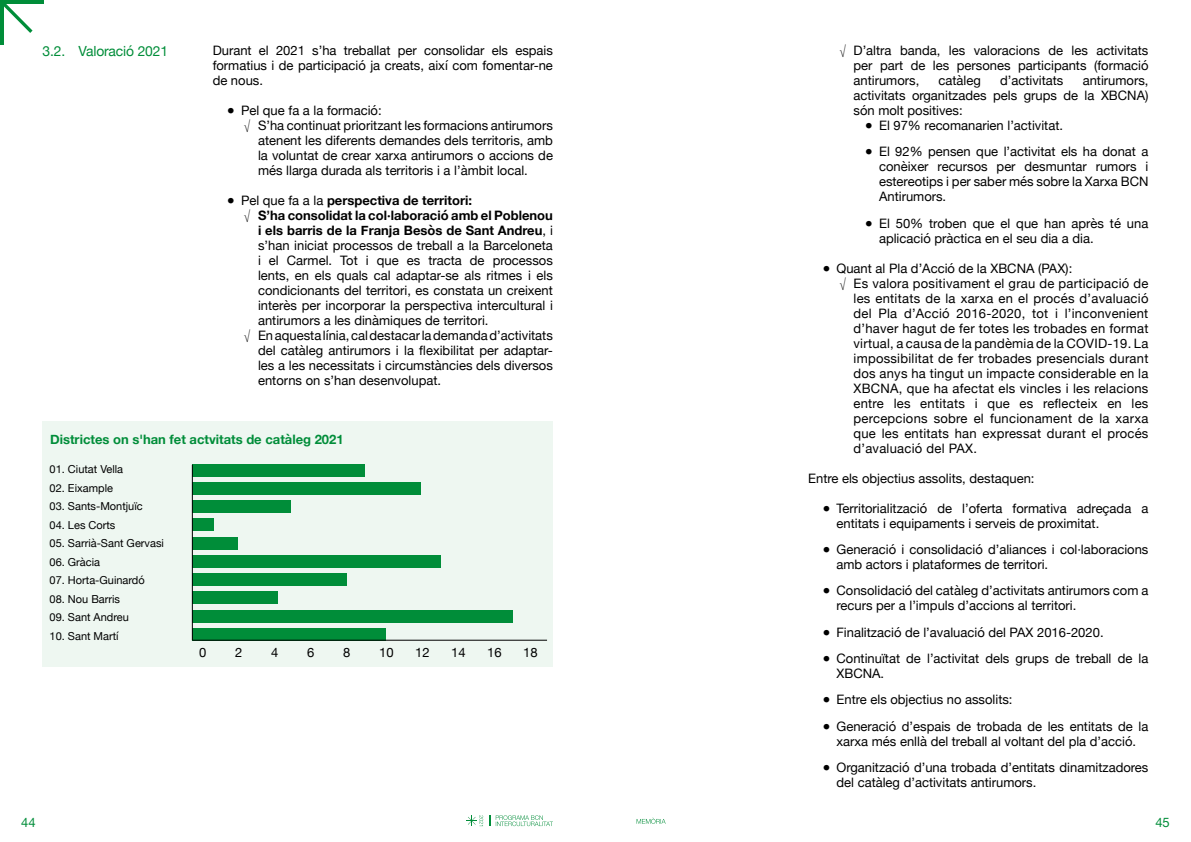
<style>
.page{position:relative;width:1191px;height:842px;background:#fff}
.page>*{position:absolute;margin:0;border:0;box-sizing:border-box;transform-origin:0 0}
.t1{font:14px "Helvetica Neue";letter-spacing:-.01em;color:#008d39}
.t2{font:13px/15px "Helvetica Neue";color:#000}
.t3{font:13px "Helvetica Neue";letter-spacing:.02em;color:#000}
.t4{font:700 13px "Helvetica Neue";color:#000}
.t5{font:700 13px "Helvetica Neue";color:#008d39}
.t6{font:13px "Helvetica Neue";color:#008d39}
.t7{font:11px "Helvetica Neue";color:#000}
.s1{font-family:"Helvetica Neue LT Std";font-weight:100;font-stretch:condensed}
.s2{font-weight:400}
</style>
<div class="page">
<svg style="left:496px;top:815px;width:57px;height:11px"></svg>
<svg style="left:466px;top:815px;width:17px;height:11px"></svg>
<svg style="left:636px;top:818px;width:29px;height:6px"></svg>
<hr style="left:0;top:0;width:4px;height:44px;background:#008d39">
<hr style="left:0;top:0;width:44px;height:4px;background:#008d39">
<svg style="left:4px;top:4px;width:29px;height:29px"></svg>
<div style="left:43px;top:421px;width:510px;height:245px;background:#eef7f1"></div>
<div style="left:192px;top:464px;width:172px;height:12px;background:#008d39"></div>
<div style="left:192px;top:537px;width:46px;height:12px;background:#008d39"></div>
<div style="left:192px;top:482px;width:229px;height:12px;background:#008d39"></div>
<div style="left:192px;top:555px;width:249px;height:12px;background:#008d39"></div>
<div style="left:192px;top:500px;width:99px;height:13px;background:#008d39"></div>
<div style="left:192px;top:573px;width:154px;height:13px;background:#008d39"></div>
<div style="left:192px;top:610px;width:321px;height:12px;background:#008d39"></div>
<div style="left:192px;top:519px;width:22px;height:12px;background:#008d39"></div>
<div style="left:192px;top:592px;width:86px;height:12px;background:#008d39"></div>
<div style="left:192px;top:628px;width:194px;height:12px;background:#008d39"></div>
<hr style="left:192px;top:465px;width:1px;height:175px;background:#000">
<hr style="left:193px;top:640px;width:354px;height:1px;background:#000">
<p class="t1" style="left:43px;top:41px;width:127px">3.2. Valoració 2021</p>
<p class="t2" style="left:213px;top:44px;width:342px;text-align:justify">Durant el 2021 s’ha treballat per consolidar els espais formatius i de participació ja creats, així com fomentar-ne de nous.</p>
<p class="t2" style="left:227px;top:104px;width:156px">● Pel que fa a la formació:</p>
<p class="t2" style="left:244px;top:119px;width:310px"><span class="s1">√</span> S’ha continuat prioritzant les formacions antirumors</p>
<p class="t2" style="left:258px;top:134px;width:296px">atenent les diferents demandes dels territoris, amb</p>
<p class="t2" style="left:258px;top:149px;width:296px">la voluntat de crear xarxa antirumors o accions de</p>
<p class="t2" style="left:258px;top:164px;width:271px">més llarga durada als territoris i a l’àmbit local.</p>
<p class="t4" style="left:227px;top:190px;width:247px"><span class="s2">● Pel que fa a la</span> perspectiva de territori:</p>
<p class="t4" style="left:244px;top:205px;width:310px"><span class="s1">√</span> S’ha consolidat la col·laboració amb el Poblenou</p>
<p class="t4" style="left:258px;top:220px;width:296px">i els barris de la Franja Besòs de Sant Andreu<span class="s2">, i</span></p>
<p class="t2" style="left:258px;top:239px;width:296px">s’han iniciat processos de treball a la Barceloneta</p>
<p class="t2" style="left:258px;top:254px;width:296px">i el Carmel. Tot i que es tracta de processos</p>
<p class="t2" style="left:258px;top:269px;width:296px">lents, en els quals cal adaptar-se als ritmes i els</p>
<p class="t2" style="left:258px;top:284px;width:296px">condicionants del territori, es constata un creixent</p>
<p class="t2" style="left:258px;top:299px;width:296px">interès per incorporar la perspectiva intercultural i</p>
<p class="t2" style="left:258px;top:314px;width:232px">antirumors a les dinàmiques de territori.</p>
<p class="t2" style="left:244px;top:329px;width:310px"><span class="s1">√</span> En aquesta línia, cal destacar la demanda d’activitats</p>
<p class="t2" style="left:258px;top:344px;width:296px">del catàleg antirumors i la flexibilitat per adaptar-</p>
<p class="t2" style="left:258px;top:359px;width:296px">les a les necessitats i circumstàncies dels diversos</p>
<p class="t2" style="left:258px;top:374px;width:185px">entorns on s’han desenvolupat.</p>
<p class="t5" style="left:50px;top:429px;width:295px">Districtes on s'han fet actvitats de catàleg 2021</p>
<p class="t7" style="left:50px;top:461px;width:75px">01. Ciutat Vella</p>
<p class="t7" style="left:50px;top:480px;width:65px">02. Eixample</p>
<p class="t7" style="left:50px;top:498px;width:95px">03. Sants-Montjuïc</p>
<p class="t7" style="left:50px;top:517px;width:67px">04. Les Corts</p>
<p class="t7" style="left:50px;top:535px;width:116px">05. Sarrià-Sant Gervasi</p>
<p class="t7" style="left:50px;top:554px;width:52px">06. Gràcia</p>
<p class="t7" style="left:50px;top:572px;width:97px">07. Horta-Guinardó</p>
<p class="t7" style="left:50px;top:591px;width:72px">08. Nou Barris</p>
<p class="t7" style="left:50px;top:609px;width:81px">09. Sant Andreu</p>
<p class="t7" style="left:50px;top:628px;width:71px">10. Sant Martí</p>
<p class="t2" style="left:199px;top:646px;width:9px">0</p>
<p class="t2" style="left:235px;top:646px;width:9px">2</p>
<p class="t2" style="left:271px;top:646px;width:9px">4</p>
<p class="t2" style="left:307px;top:646px;width:9px">6</p>
<p class="t2" style="left:343px;top:646px;width:9px">8</p>
<p class="t2" style="left:379px;top:646px;width:16px">10</p>
<p class="t2" style="left:415px;top:646px;width:16px">12</p>
<p class="t2" style="left:451px;top:646px;width:16px">14</p>
<p class="t2" style="left:487px;top:646px;width:16px">16</p>
<p class="t2" style="left:523px;top:646px;width:16px">18</p>
<p class="t2" style="left:853px;top:44px;width:296px;text-align:justify;text-indent:-14px"><span class="s1">√</span> D’altra banda, les valoracions de les activitats per part de les persones participants (formació antirumors,</p>
<p class="t2" style="left:938px;top:74px;width:44px">catàleg</p>
<p class="t2" style="left:1000px;top:74px;width:65px">d’activitats</p>
<p class="t2" style="left:853px;top:74px;width:296px;text-align:justify;text-indent:229px">antirumors, activitats organitzades pels grups de la XBCNA) són molt positives:</p>
<p class="t2" style="left:865px;top:119px;width:200px">● El 97% recomanarien l’activitat.</p>
<p class="t2" style="left:879px;top:145px;width:271px;text-align:justify;text-indent:-14px">● El 92% pensen que l’activitat els ha donat a conèixer recursos per desmuntar rumors i estereotips i per saber més sobre la Xarxa BCN Antirumors.</p>
<p class="t2" style="left:879px;top:216px;width:271px;text-indent:-14px">● El 50% troben que el que han après té una aplicació pràctica en el seu dia a dia.</p>
<p class="t2" style="left:822px;top:261px;width:251px">● Quant al Pla d’Acció de la XBCNA (PAX):</p>
<p class="t3" style="left:839px;top:274px;width:310px"><span class="s1">√</span> Es valora positivament el grau de participació de</p>
<p class="t3" style="left:853px;top:289px;width:296px">les entitats de la xarxa en el procés d’avaluació</p>
<p class="t3" style="left:853px;top:304px;width:296px">del Pla d’Acció 2016-2020, tot i l’inconvenient</p>
<p class="t3" style="left:853px;top:319px;width:296px">d’haver hagut de fer totes les trobades en format</p>
<p class="t3" style="left:853px;top:334px;width:296px">virtual, a causa de la pandèmia de la COVID-19. La</p>
<p class="t3" style="left:853px;top:349px;width:296px">impossibilitat de fer trobades presencials durant</p>
<p class="t3" style="left:853px;top:364px;width:296px">dos anys ha tingut un impacte considerable en la</p>
<p class="t3" style="left:853px;top:379px;width:296px">XBCNA, que ha afectat els vincles i les relacions</p>
<p class="t3" style="left:853px;top:394px;width:296px">entre les entitats i que es reflecteix en les</p>
<p class="t3" style="left:853px;top:409px;width:296px">percepcions sobre el funcionament de la xarxa</p>
<p class="t3" style="left:853px;top:424px;width:296px">que les entitats han expressat durant el procés</p>
<p class="t3" style="left:853px;top:439px;width:125px">d’avaluació del PAX.</p>
<p class="t2" style="left:808px;top:471px;width:228px">Entre els objectius assolits, destaquen:</p>
<p class="t2" style="left:836px;top:501px;width:313px;text-indent:-14px">● Territorialització de l’oferta formativa adreçada a entitats i equipaments i serveis de proximitat.</p>
<p class="t2" style="left:836px;top:543px;width:313px;text-indent:-14px">● Generació i consolidació d’aliances i col·laboracions amb actors i plataformes de territori.</p>
<p class="t2" style="left:836px;top:584px;width:313px;text-indent:-14px">● Consolidació del catàleg d’activitats antirumors com a recurs per a l’impuls d’accions al territori.</p>
<p class="t2" style="left:822px;top:625px;width:283px">● Finalització de l’avaluació del PAX 2016-2020.</p>
<p class="t2" style="left:836px;top:652px;width:313px;text-indent:-14px">● Continuïtat de l’activitat dels grups de treball de la<br>XBCNA.</p>
<p class="t2" style="left:822px;top:693px;width:192px">● Entre els objectius no assolits:</p>
<p class="t2" style="left:822px;top:719px;width:327px;text-align:center">● Generació d’espais de trobada de les entitats de la xarxa més enllà del treball al voltant del pla d’acció.</p>
<p class="t2" style="left:836px;top:761px;width:313px;text-indent:-14px">● Organització d’una trobada d’entitats dinamitzadores del catàleg d’activitats antirumors.</p>
<p class="t6" style="left:21px;top:813px;width:16px">44</p>
<p class="t6" style="left:1155px;top:813px;width:16px">45</p>
</div>
